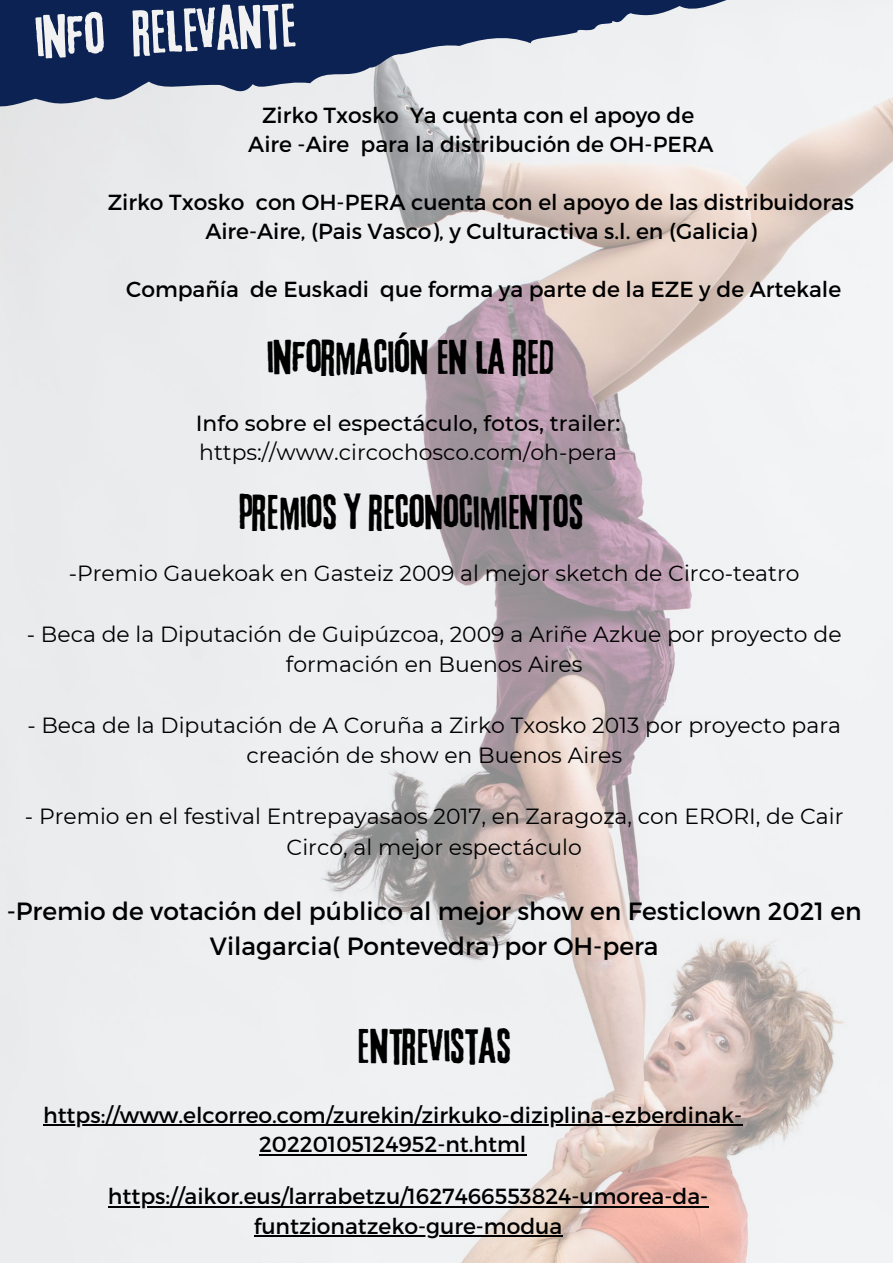
<style>
.page{position:relative;width:893px;height:1263px;background:#fff}
.page>*{position:absolute;margin:0;border:0;box-sizing:border-box;transform-origin:0 0}
.t1{font:56.55px "Lava Pro Rough";color:#f2f2f2}
.t2{font:44.85px "Lava Pro Rough";color:#000}
.t3{font:24.9px/34.9px "Montserrat";color:#000;text-align:center}
.t4{font:21.9px/30.4px "Montserrat";color:#000;text-align:center}
.t5{font:21.83px/29.1px "Montserrat";color:#000;text-align:center}
.t6{font:500 21.83px "Montserrat";color:#000}
</style>
<div class="page">
<img style="left:0;top:112px;width:893px;height:1151px">
<svg style="left:0;top:0;width:893px;height:112px"></svg>
<hr style="left:43px;top:1124px;width:699px;height:2px;background:#000">
<hr style="left:259px;top:1154px;width:267px;height:1px;background:#000">
<hr style="left:108px;top:1206px;width:600px;height:2px;background:#000">
<hr style="left:254px;top:1235px;width:308px;height:2px;background:#000">
<h1 class="t1" style="left:33px;top:7px;width:263px;rotate:-3deg">INFO RELEVANTE</h1>
<p class="t5" style="left:248px;top:99px;width:467px">Zirko Txosko Ya cuenta con el apoyo de<br>Aire -Aire para la distribución de OH-PERA</p>
<p class="t5" style="left:108px;top:186px;width:748px">Zirko Txosko con OH-PERA cuenta con el apoyo de las distribuidoras<br>Aire-Aire, (Pais Vasco), y Culturactiva s.l. en (Galicia)</p>
<p class="t5" style="left:126px;top:274px;width:716px">Compañía de Euskadi que forma ya parte de la EZE y de Artekale</p>
<h2 class="t2" style="left:267px;top:332px;width:289px">INFORMACIÓN EN LA RED</h2>
<p class="t6" style="left:196px;top:410px;width:426px">Info sobre el espectáculo, fotos, trailer:</p>
<p class="t5" style="left:199px;top:438px;width:419px">https://www.circochosco.com/oh-pera</p>
<h2 class="t2" style="left:238px;top:487px;width:346px">PREMIOS Y RECONOCIMIENTOS</h2>
<p class="t4" style="left:69px;top:558px;width:732px">-Premio Gauekoak en Gasteiz 2009 al mejor sketch de Circo-teatro</p>
<p class="t4" style="left:27px;top:619px;width:816px">- Beca de la Diputación de Guipúzcoa, 2009 a Ariñe Azkue por proyecto de formación en Buenos Aires</p>
<p class="t4" style="left:27px;top:710px;width:815px">- Beca de la Diputación de A Coruña a Zirko Txosko 2013 por proyecto para creación de show en Buenos Aires</p>
<p class="t4" style="left:25px;top:801px;width:820px">- Premio en el festival Entrepayasaos 2017, en Zaragoza, con ERORI, de Cair<br>Circo, al mejor espectáculo</p>
<p class="t3" style="left:7px;top:892px;width:856px">-Premio de votación del público al mejor show en Festiclown 2021 en<br>Vilagarcia( Pontevedra) por OH-pera</p>
<h2 class="t2" style="left:358px;top:1021px;width:155px">ENTREVISTAS</h2>
<p class="t5" style="left:43px;top:1099px;width:700px">https://www.elcorreo.com/zurekin/zirkuko-diziplina-ezberdinak-<br>20220105124952-nt.html</p>
<p class="t5" style="left:108px;top:1181px;width:602px">https://aikor.eus/larrabetzu/1627466553824-umorea-da&shy;funtzionatzeko-gure-modua</p>
</div>
